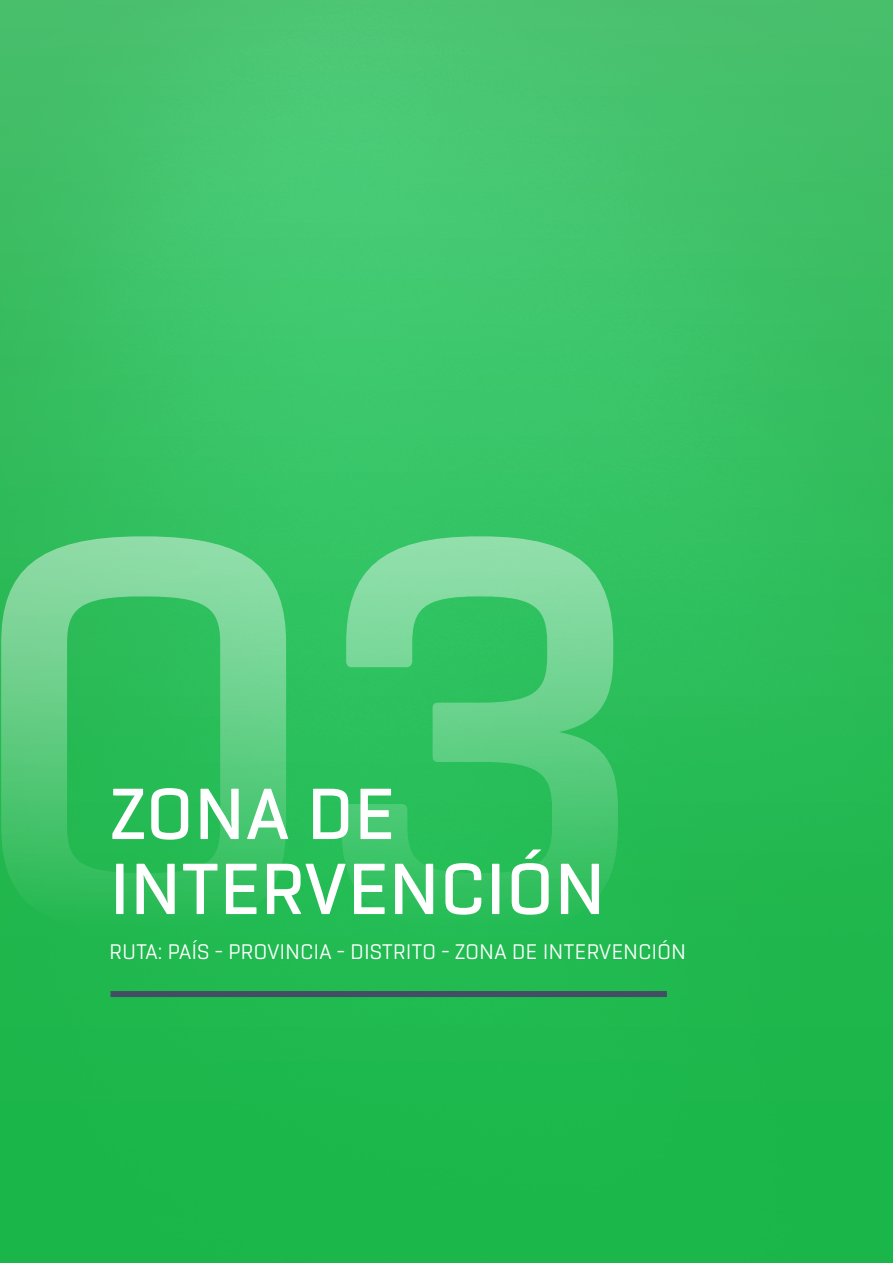
<style>
.page{position:relative;width:893px;height:1263px;background:#fff}
.page>*{position:absolute;margin:0;border:0;box-sizing:border-box;transform-origin:0 0}
.t1{font:700 600px "Rogan";color:#fff}
.t2{font:600 78px/75px "Rogan";letter-spacing:.025em;color:#fff}
.t3{font:22.8px "Rogan";letter-spacing:.025em;color:#fff}
</style>
<div class="page">
<img style="left:0;top:0;width:893px;height:1263px">
<div style="left:111px;top:991px;width:556px;height:6px;background:#434e64"></div>
<h1 class="t1" style="left:-35px;top:398px;width:684px">03</h1>
<p class="t3" style="left:109px;top:938px;width:578px">RUTA: PAÍS - PROVINCIA - DISTRITO - ZONA DE INTERVENCIÓN</p>
<p class="t2" style="left:111px;top:777px;width:495px">ZONA DE<br>INTERVENCIÓN</p>
</div>
